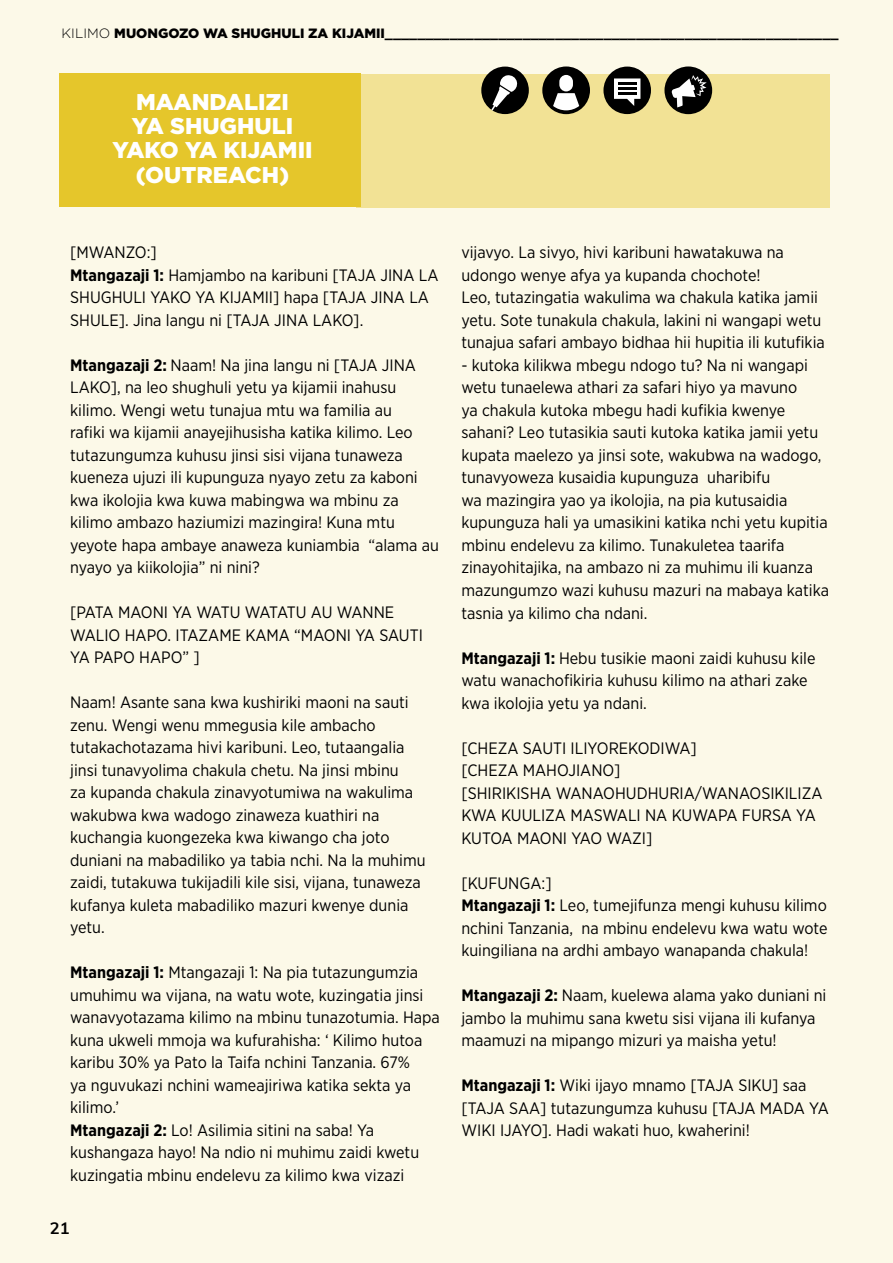
<style>
.page{position:relative;width:893px;height:1263px;background:#fcf9e8}
.page>*{position:absolute;margin:0;border:0;box-sizing:border-box;transform-origin:0 0}
.t1{font:900 22.8px/24.5px "Gotham";color:#fff;text-align:center}
.t2{font:16.5px/22.5px "Gotham Narrow";color:#000}
.t3{font:700 16.5px "Muli";color:#000}
.t4{font:900 13.5px "Gotham";color:#000}
.s1{font-weight:300}
.s2{font-weight:700}
</style>
<div class="page">
<div style="left:356px;top:74px;width:473px;height:133px;background:#f2e295"></div>
<div style="left:60px;top:73px;width:301px;height:134px;background:#e5c62b"></div>
<div style="left:481px;top:67px;width:48px;height:47px;background:#000;border-radius:50%"></div>
<svg style="left:491px;top:75px;width:27px;height:36px"></svg>
<div style="left:542px;top:66px;width:48px;height:48px;background:#000;border-radius:50%"></div>
<svg style="left:553px;top:93px;width:26px;height:17px"></svg>
<div style="left:559px;top:75px;width:14px;height:16px;background:#fff;border-radius:7px"></div>
<div style="left:603px;top:67px;width:48px;height:47px;background:#000;border-radius:50%"></div>
<svg style="left:614px;top:78px;width:26px;height:28px"></svg>
<div style="left:664px;top:66px;width:48px;height:48px;background:#000;border-radius:50%"></div>
<svg style="left:671px;top:75px;width:36px;height:32px"></svg>
<p class="t4" style="left:62px;top:24px;width:778px"><span class="s1">KILIMO</span> MUONGOZO WA SHUGHULI ZA KIJAMII________________________________________________________</p>
<h1 class="t1" style="left:112px;top:89px;width:202px">MAANDALIZI<br>YA SHUGHULI<br>YAKO YA KIJAMII (OUTREACH)</h1>
<p class="t2" style="left:70px;top:241px;width:370px">[MWANZO:]<br><span class="s2">Mtangazaji 1:</span> Hamjambo na karibuni [TAJA JINA LA SHUGHULI YAKO YA KIJAMII] hapa [TAJA JINA LA SHULE]. Jina langu ni [TAJA JINA LAKO].</p>
<p class="t2" style="left:70px;top:353px;width:370px"><span class="s2">Mtangazaji 2:</span> Naam! Na jina langu ni [TAJA JINA LAKO], na leo shughuli yetu ya kijamii inahusu kilimo. Wengi wetu tunajua mtu wa familia au<br>rafiki wa kijamii anayejihusisha katika kilimo. Leo tutazungumza kuhusu jinsi sisi vijana tunaweza kueneza ujuzi ili kupunguza nyayo zetu za kaboni kwa ikolojia kwa kuwa mabingwa wa mbinu za kilimo ambazo haziumizi mazingira! Kuna mtu yeyote hapa ambaye anaweza kuniambia “alama au nyayo ya kiikolojia” ni nini?</p>
<p class="t2" style="left:70px;top:601px;width:354px">[PATA MAONI YA WATU WATATU AU WANNE<br>WALIO HAPO. ITAZAME KAMA “MAONI YA SAUTI<br>YA PAPO HAPO” ]</p>
<p class="t2" style="left:70px;top:691px;width:357px">Naam! Asante sana kwa kushiriki maoni na sauti zenu. Wengi wenu mmegusia kile ambacho tutakachotazama hivi karibuni. Leo, tutaangalia jinsi tunavyolima chakula chetu. Na jinsi mbinu<br>za kupanda chakula zinavyotumiwa na wakulima wakubwa kwa wadogo zinaweza kuathiri na kuchangia kuongezeka kwa kiwango cha joto duniani na mabadiliko ya tabia nchi. Na la muhimu zaidi, tutakuwa tukijadili kile sisi, vijana, tunaweza kufanya kuleta mabadiliko mazuri kwenye dunia yetu.</p>
<p class="t2" style="left:70px;top:961px;width:371px"><span class="s2">Mtangazaji 1:</span> Mtangazaji 1: Na pia tutazungumzia umuhimu wa vijana, na watu wote, kuzingatia jinsi wanavyotazama kilimo na mbinu tunazotumia. Hapa kuna ukweli mmoja wa kufurahisha: ‘ Kilimo hutoa karibu 30% ya Pato la Taifa nchini Tanzania. 67%<br>ya nguvukazi nchini wameajiriwa katika sekta ya kilimo.’<br><span class="s2">Mtangazaji 2:</span> Lo! Asilimia sitini na saba! Ya kushangaza hayo! Na ndio ni muhimu zaidi kwetu kuzingatia mbinu endelevu za kilimo kwa vizazi</p>
<p class="t3" style="left:50px;top:1216px;width:21px">21</p>
<p class="t3" style="left:53px;top:1216px;width:21px">21</p>
<p class="t2" style="left:461px;top:241px;width:365px">vijavyo. La sivyo, hivi karibuni hawatakuwa na udongo wenye afya ya kupanda chochote!<br>Leo, tutazingatia wakulima wa chakula katika jamii yetu. Sote tunakula chakula, lakini ni wangapi wetu tunajua safari ambayo bidhaa hii hupitia ili kutufikia</p>
<p class="t2" style="left:461px;top:353px;width:369px">- kutoka kilikwa mbegu ndogo tu? Na ni wangapi wetu tunaelewa athari za safari hiyo ya mavuno<br>ya chakula kutoka mbegu hadi kufikia kwenye sahani? Leo tutasikia sauti kutoka katika jamii yetu kupata maelezo ya jinsi sote, wakubwa na wadogo, tunavyoweza kusaidia kupunguza uharibifu<br>wa mazingira yao ya ikolojia, na pia kutusaidia kupunguza hali ya umasikini katika nchi yetu kupitia mbinu endelevu za kilimo. Tunakuletea taarifa zinayohitajika, na ambazo ni za muhimu ili kuanza mazungumzo wazi kuhusu mazuri na mabaya katika tasnia ya kilimo cha ndani.</p>
<p class="t2" style="left:461px;top:646px;width:356px"><span class="s2">Mtangazaji 1:</span> Hebu tusikie maoni zaidi kuhusu kile watu wanachofikiria kuhusu kilimo na athari zake kwa ikolojia yetu ya ndani.</p>
<p class="t2" style="left:461px;top:736px;width:363px">[CHEZA SAUTI ILIYOREKODIWA]<br>[CHEZA MAHOJIANO]<br>[SHIRIKISHA WANAOHUDHURIA/WANAOSIKILIZA<br>KWA KUULIZA MASWALI NA KUWAPA FURSA YA<br>KUTOA MAONI YAO WAZI]</p>
<p class="t2" style="left:461px;top:871px;width:368px">[KUFUNGA:]<br><span class="s2">Mtangazaji 1:</span> Leo, tumejifunza mengi kuhusu kilimo nchini Tanzania, na mbinu endelevu kwa watu wote kuingiliana na ardhi ambayo wanapanda chakula!</p>
<p class="t2" style="left:461px;top:984px;width:367px"><span class="s2">Mtangazaji 2:</span> Naam, kuelewa alama yako duniani ni jambo la muhimu sana kwetu sisi vijana ili kufanya maamuzi na mipango mizuri ya maisha yetu!</p>
<p class="t2" style="left:461px;top:1074px;width:369px"><span class="s2">Mtangazaji 1:</span> Wiki ijayo mnamo [TAJA SIKU] saa [TAJA SAA] tutazungumza kuhusu [TAJA MADA YA<br>WIKI IJAYO]. Hadi wakati huo, kwaherini!</p>
</div>
